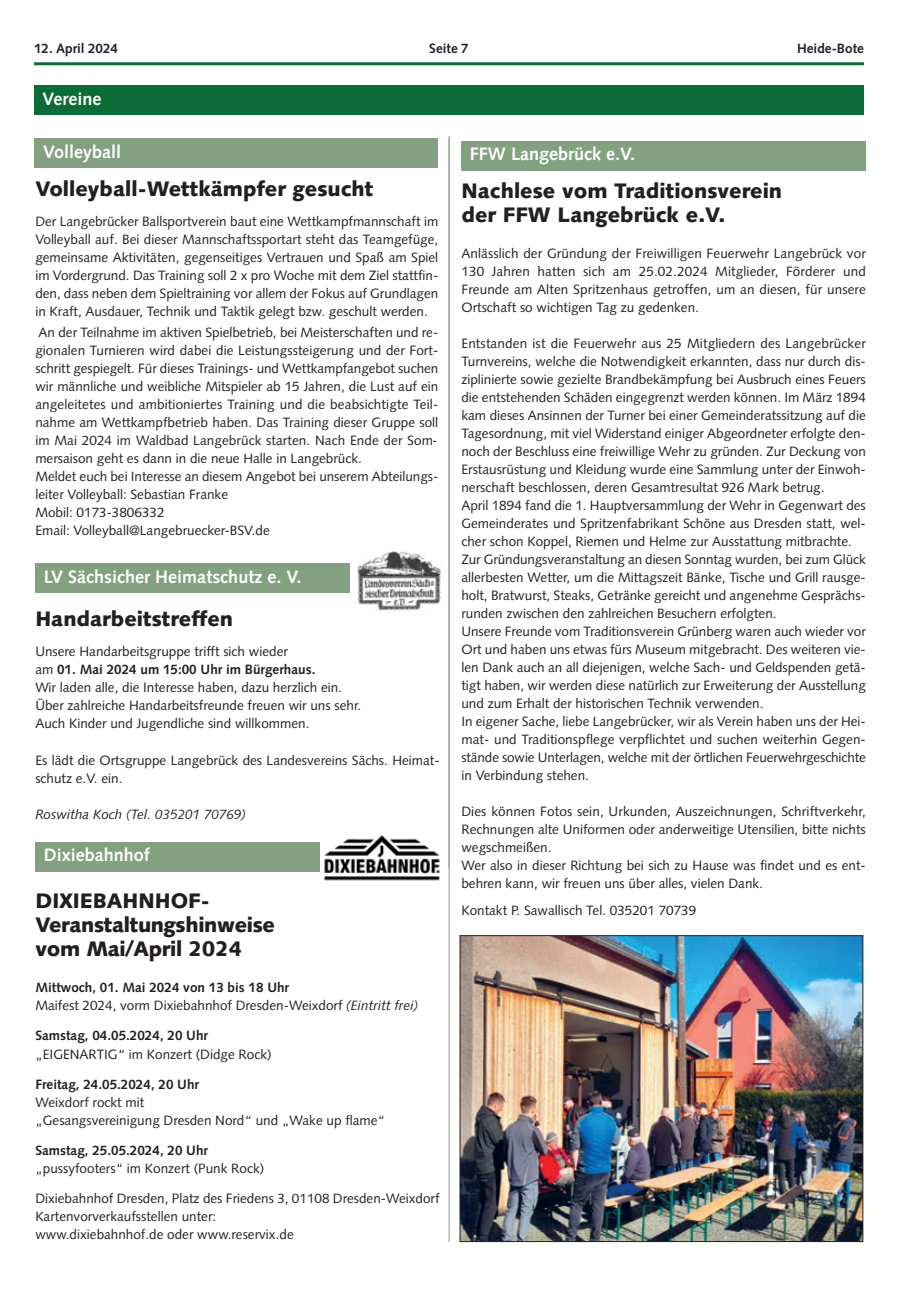
<style>
.page{position:relative;width:915px;height:1293px;background:#fff}
.page>*{position:absolute;margin:0;border:0;box-sizing:border-box;transform-origin:0 0}
.t1{font:900 21px/24px "Syntax";color:#231f20}
.t2{font:700 18px "Syntax";color:#fff}
.t3{font:13.5px/18px "Syntax";color:#231f20}
.t4{font:700 13.5px "Syntax";color:#231f20}
.t5{font:italic 13.5px "Syntax";color:#231f20}
.s1{font-weight:700}
.s2{font-style:italic}
</style>
<div class="page">
<hr style="left:34px;top:62px;width:829px;height:3px;background:#0b6c38">
<hr style="left:448px;top:136px;width:1px;height:732px;background:#939598">
<div style="left:34px;top:85px;width:829px;height:30px;background:#0b6c38"></div>
<hr style="left:448px;top:138px;width:1px;height:1104px;background:#939598">
<div style="left:35px;top:563px;width:404px;height:30px;background:#83a181"></div>
<div style="left:350px;top:549px;width:91px;height:64px;background:#fff"></div>
<img style="left:357px;top:551px;width:84px;height:60px">
<div style="left:461px;top:141px;width:404px;height:29px;background:#83a181"></div>
<img style="left:461px;top:937px;width:399px;height:303px">
<div style="left:459px;top:935px;width:403px;height:307px;border:1px solid #231f20"></div>
<div style="left:35px;top:841px;width:403px;height:30px;background:#83a181"></div>
<img style="left:320px;top:835px;width:120px;height:46px">
<div style="left:35px;top:138px;width:403px;height:30px;background:#83a181"></div>
<p class="t4" style="left:34px;top:42px;width:86px">12. April 2024</p>
<p class="t4" style="left:429px;top:43px;width:41px">Seite 7</p>
<p class="t4" style="left:796px;top:43px;width:68px">Heide-Bote</p>
<h2 class="t2" style="left:43px;top:91px;width:61px">Vereine</h2>
<h2 class="t2" style="left:43px;top:144px;width:80px">Volleyball</h2>
<h1 class="t1" style="left:35px;top:179px;width:339px">Volleyball-Wettkämpfer gesucht</h1>
<p class="t3" style="left:35px;top:214px;width:404px;text-align:justify">Der Langebrücker Ballsportverein baut eine Wettkampfmannschaft im Volleyball auf. Bei dieser Mannschaftssportart steht das Teamgefüge, gemeinsame Aktivitäten, gegenseitiges Vertrauen und Spaß am Spiel im Vordergrund. Das Training soll 2 x pro Woche mit dem Ziel stattfin&shy;den, dass neben dem Spieltraining vor allem der Fokus auf Grundlagen in Kraft, Ausdauer, Technik und Taktik gelegt bzw. geschult werden.</p>
<p class="t3" style="left:35px;top:325px;width:404px">An der Teilnahme im aktiven Spielbetrieb, bei Meisterschaften und re&shy;gionalen Turnieren wird dabei die Leistungssteigerung und der Fort&shy;schritt gespiegelt. Für dieses Trainings- und Wettkampfangebot suchen wir männliche und weibliche Mitspieler ab 15 Jahren, die Lust auf ein angeleitetes und ambitioniertes Training und die beabsichtigte Teil&shy;nahme am Wettkampfbetrieb haben. Das Training dieser Gruppe soll im Mai 2024 im Waldbad Langebrück starten. Nach Ende der Som&shy;mersaison geht es dann in die neue Halle in Langebrück.<br>Meldet euch bei Interesse an diesem Angebot bei unserem Abteilungs&shy;leiter Volleyball: Sebastian Franke<br>Mobil: 0173-3806332<br>Email: Volleyball@Langebruecker-BSV.de</p>
<h2 class="t2" style="left:44px;top:569px;width:259px">LV Sächsicher Heimatschutz e. V.</h2>
<h1 class="t1" style="left:35px;top:609px;width:199px">Handarbeitstreffen</h1>
<p class="t3" style="left:35px;top:644px;width:327px">Unsere Handarbeitsgruppe trifft sich wieder<br>am <span class="s1">01. Mai 2024 um 15:00 Uhr im Bürgerhaus.<br></span>Wir laden alle, die Interesse haben, dazu herzlich ein.<br>Über zahlreiche Handarbeitsfreunde freuen wir uns sehr.<br>Auch Kinder und Jugendliche sind willkommen.</p>
<p class="t3" style="left:35px;top:752px;width:405px">Es lädt die Ortsgruppe Langebrück des Landesvereins Sächs. Heimat&shy;schutz e.V. ein.</p>
<p class="t5" style="left:35px;top:808px;width:212px">Roswitha Koch (Tel. 035201 70769)</p>
<h2 class="t2" style="left:44px;top:847px;width:108px">Dixiebahnhof</h2>
<h1 class="t1" style="left:35px;top:891px;width:241px">DIXIEBAHNHOF-<br>Veranstaltungshinweise vom Mai/April 2024</h1>
<p class="t3" style="left:35px;top:980px;width:384px"><span class="s1">Mittwoch, 01. Mai 2024 von 13 bis 18 Uhr<br></span>Maifest 2024, vorm Dixiebahnhof Dresden-Weixdorf <span class="s2">(Eintritt frei)</span></p>
<p class="t4" style="left:35px;top:1030px;width:174px">Samstag, 04.05.2024, 20 Uhr</p>
<p class="t3" style="left:35px;top:1046px;width:238px">„EIGENARTIG“ im Konzert (Didge Rock)</p>
<p class="t4" style="left:35px;top:1078px;width:165px">Freitag, 24.05.2024, 20 Uhr</p>
<p class="t3" style="left:35px;top:1094px;width:351px">Weixdorf rockt mit<br>„Gesangsvereinigung Dresden Nord“ und „Wake up flame“</p>
<p class="t4" style="left:35px;top:1144px;width:174px">Samstag, 25.05.2024, 20 Uhr</p>
<p class="t3" style="left:35px;top:1160px;width:230px">„pussyfooters“ im Konzert (Punk Rock)</p>
<p class="t3" style="left:35px;top:1190px;width:405px">Dixiebahnhof Dresden, Platz des Friedens 3, 01108 Dresden-Weixdorf<br>Kartenvorverkaufsstellen unter:<br>www.dixiebahnhof.de oder www.reservix.de</p>
<h2 class="t2" style="left:470px;top:147px;width:167px">FFW Langebrück e.V.</h2>
<h1 class="t1" style="left:461px;top:181px;width:322px">Nachlese vom Traditionsverein der FFW Langebrück e.V.</h1>
<p class="t3" style="left:461px;top:246px;width:406px;text-align:justify">Anlässlich der Gründung der Freiwilligen Feuerwehr Langebrück vor 130 Jahren hatten sich am 25.02.2024 Mitglieder, Förderer und Freunde am Alten Spritzenhaus getroffen, um an diesen, für unsere Ortschaft so wichtigen Tag zu gedenken.</p>
<p class="t3" style="left:461px;top:336px;width:406px">Entstanden ist die Feuerwehr aus 25 Mitgliedern des Langebrücker Turnvereins, welche die Notwendigkeit erkannten, dass nur durch dis&shy;ziplinierte sowie gezielte Brandbekämpfung bei Ausbruch eines Feuers die entstehenden Schäden eingegrenzt werden können. Im März 1894 kam dieses Ansinnen der Turner bei einer Gemeinderatssitzung auf die Tagesordnung, mit viel Widerstand einiger Abgeordneter erfolgte den&shy;noch der Beschluss eine freiwillige Wehr zu gründen. Zur Deckung von Erstausrüstung und Kleidung wurde eine Sammlung unter der Einwoh&shy;nerschaft beschlossen, deren Gesamtresultat 926 Mark betrug.<br>April 1894 fand die 1. Hauptversammlung der Wehr in Gegenwart des Gemeinderates und Spritzenfabrikant Schöne aus Dresden statt, wel&shy;cher schon Koppel, Riemen und Helme zur Ausstattung mitbrachte.<br>Zur Gründungsveranstaltung an diesen Sonntag wurden, bei zum Glück allerbesten Wetter, um die Mittagszeit Bänke, Tische und Grill rausge&shy;holt, Bratwurst, Steaks, Getränke gereicht und angenehme Gesprächs&shy;runden zwischen den zahlreichen Besuchern erfolgten.<br>Unsere Freunde vom Traditionsverein Grünberg waren auch wieder vor Ort und haben uns etwas fürs Museum mitgebracht. Des weiteren vie&shy;len Dank auch an all diejenigen, welche Sach- und Geldspenden getä&shy;tigt haben, wir werden diese natürlich zur Erweiterung der Ausstellung und zum Erhalt der historischen Technik verwenden.<br>In eigener Sache, liebe Langebrücker, wir als Verein haben uns der Hei&shy;mat- und Traditionspflege verpflichtet und suchen weiterhin Gegen&shy;stände sowie Unterlagen, welche mit der örtlichen Feuerwehrgeschichte in Verbindung stehen.</p>
<p class="t3" style="left:461px;top:804px;width:406px">Dies können Fotos sein, Urkunden, Auszeichnungen, Schriftverkehr, Rechnungen alte Uniformen oder anderweitige Utensilien, bitte nichts wegschmeißen.<br>Wer also in dieser Richtung bei sich zu Hause was findet und es ent&shy;behren kann, wir freuen uns über alles, vielen Dank.</p>
<p class="t3" style="left:461px;top:903px;width:236px">Kontakt P. Sawallisch Tel. 035201 70739</p>
</div>
